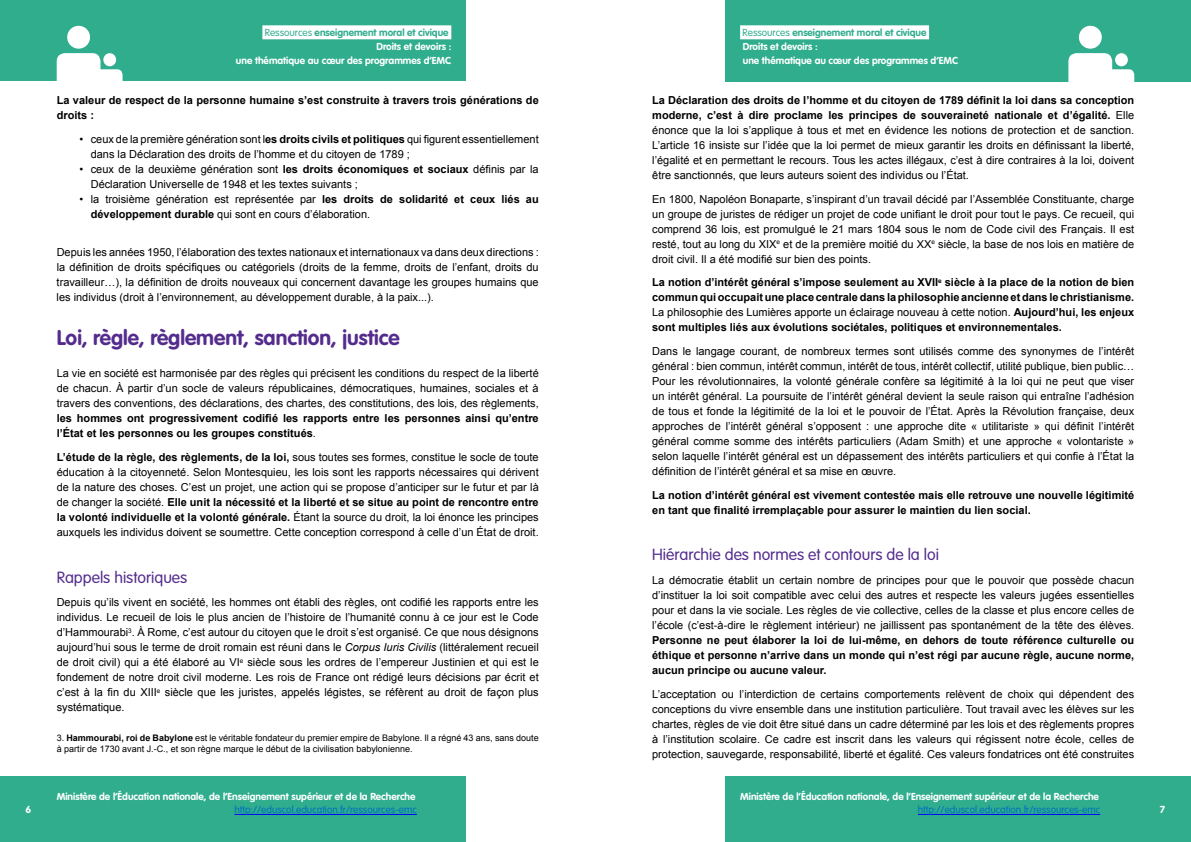
<style>
.page{position:relative;width:1191px;height:842px;background:#fff}
.page>*{position:absolute;margin:0;border:0;box-sizing:border-box;transform-origin:0 0}
.t1{font:700 21px "VAG Rounded Std";color:#542c8d}
.t2{font:300 16px "VAG Rounded Std";color:#542c8d}
.t3{font:11px/15px "Arial";color:#000;text-align:justify}
.t4{font:700 11px/15px "Arial";color:#000}
.t5{font:700 10px/14px "VAG Rounded Std";color:#fff;text-align:right}
.t6{font:300 10px "VAG Rounded Std";color:#0070c0}
.t7{font:9px/11px "Arial";color:#000}
.s1{font-weight:300;color:#2fad8d}
.s2{color:#2fad8d}
.s3{font-weight:700}
.s4{font-weight:400}
.s5{font-style:italic}
</style>
<div class="page">
<div style="left:0;top:0;width:465px;height:81px;background:#2fad8d"></div>
<div style="left:103px;top:53px;width:13px;height:13px;background:#fff;border-radius:50%"></div>
<div style="left:57px;top:53px;width:43px;height:58px;background:#fff;border-radius:8px"></div>
<div style="left:89px;top:69px;width:34px;height:42px;background:#fff;border-radius:5px"></div>
<div style="left:67px;top:26px;width:23px;height:23px;background:#fff;border-radius:50%"></div>
<div style="left:262px;top:25px;width:189px;height:14px;background:#fff"></div>
<div style="left:726px;top:0;width:465px;height:81px;background:#2fad8d"></div>
<div style="left:1115px;top:53px;width:12px;height:13px;background:#fff;border-radius:50%"></div>
<div style="left:1068px;top:53px;width:44px;height:58px;background:#fff;border-radius:8px"></div>
<div style="left:1101px;top:69px;width:33px;height:42px;background:#fff;border-radius:5px"></div>
<div style="left:1079px;top:26px;width:22px;height:23px;background:#fff;border-radius:50%"></div>
<div style="left:740px;top:25px;width:189px;height:14px;background:#fff"></div>
<div style="left:0;top:776px;width:465px;height:66px;background:#2fad8d"></div>
<hr style="left:234px;top:814px;width:183px;height:1px;background:#00f">
<div style="left:726px;top:776px;width:465px;height:66px;background:#2fad8d"></div>
<hr style="left:918px;top:814px;width:182px;height:1px;background:#00f">
<p class="t5" style="left:236px;top:26px;width:217px"><span class="s1">Ressources</span> <span class="s2">enseignement moral et civique</span>.<br>Droits et devoirs :<br>une thématique au cœur des programmes d’EMC</p>
<p class="t5" style="left:742px;top:26px;width:217px;text-align:left"><span class="s1">Ressources</span> <span class="s2">enseignement moral et civique<br></span>Droits et devoirs :<br>une thématique au cœur des programmes d’EMC</p>
<p class="t4" style="left:57px;top:93px;width:483px">La valeur de respect de la personne humaine s’est construite à travers trois générations de droits :</p>
<p class="t3" style="left:91px;top:132px;width:449px;text-indent:-11px">• ceux de la première génération sont l<span class="s3">es droits civils et politiques</span> qui figurent essentiellement dans la Déclaration des droits de l’homme et du citoyen de 1789 ;</p>
<p class="t3" style="left:91px;top:162px;width:449px;text-indent:-11px">• ceux de la deuxième génération sont <span class="s3">les droits économiques et sociaux</span> définis par la<br>Déclaration Universelle de 1948 et les textes suivants ;</p>
<p class="t3" style="left:91px;top:192px;width:449px;text-indent:-11px">• la troisième génération est représentée par <span class="s3">les droits de solidarité et ceux liés au développement durable</span> qui sont en cours d’élaboration.</p>
<p class="t3" style="left:57px;top:245px;width:483px">Depuis les années 1950, l’élaboration des textes nationaux et internationaux va dans deux directions : la définition de droits spécifiques ou catégoriels (droits de la femme, droits de l’enfant, droits du travailleur…), la définition de droits nouveaux qui concernent davantage les groupes humains que les individus (droit à l’environnement, au développement durable, à la paix...).</p>
<h1 class="t1" style="left:57px;top:325px;width:344px">Loi, règle, règlement, sanction, justice</h1>
<p class="t3" style="left:57px;top:366px;width:483px">La vie en société est harmonisée par des règles qui précisent les conditions du respect de la liberté de chacun. À partir d’un socle de valeurs républicaines, démocratiques, humaines, sociales et à travers des conventions, des déclarations, des chartes, des constitutions, des lois, des règlements,</p>
<p class="t4" style="left:57px;top:411px;width:483px">les hommes ont progressivement codifié les rapports entre les personnes ainsi qu’entre l’État et les personnes ou les groupes constitués<span class="s4">.</span></p>
<p class="t3" style="left:57px;top:449px;width:483px"><span class="s3">L’étude de la règle, des règlements, de la loi,</span> sous toutes ses formes, constitue le socle de toute éducation à la citoyenneté. Selon Montesquieu, les lois sont les rapports nécessaires qui dérivent de la nature des choses. C’est un projet, une action qui se propose d’anticiper sur le futur et par là de changer la société. <span class="s3">Elle unit la nécessité et la liberté et se situe au point de rencontre entre la volonté individuelle et la volonté générale.</span> Étant la source du droit, la loi énonce les principes auxquels les individus doivent se soumettre. Cette conception correspond à celle d’un État de droit.</p>
<h2 class="t2" style="left:57px;top:568px;width:132px">Rappels historiques</h2>
<p class="t3" style="left:57px;top:595px;width:483px">Depuis qu’ils vivent en société, les hommes ont établi des règles, ont codifié les rapports entre les individus. Le recueil de lois le plus ancien de l’histoire de l’humanité connu à ce jour est le Code d’Hammourabi<sup>3</sup>. À Rome, c’est autour du citoyen que le droit s’est organisé. Ce que nous désignons aujourd’hui sous le terme de droit romain est réuni dans le <span class="s5">Corpus Iuris Civilis</span> (littéralement recueil de droit civil) qui a été élaboré au VI<sup>e</sup> siècle sous les ordres de l’empereur Justinien et qui est le fondement de notre droit civil moderne. Les rois de France ont rédigé leurs décisions par écrit et c’est à la fin du XIII<sup>e</sup> siècle que les juristes, appelés légistes, se réfèrent au droit de façon plus systématique.</p>
<p class="t7" style="left:57px;top:732px;width:483px">3. <span class="s3">Hammourabi, roi de Babylone</span> est le véritable fondateur du premier empire de Babylone. Il a régné 43 ans, sans doute à partir de 1730 avant J.-C., et son règne marque le début de la civilisation babylonienne.</p>
<p class="t3" style="left:652px;top:93px;width:483px"><span class="s3">La Déclaration des droits de l’homme et du citoyen de 1789 définit la loi dans sa conception moderne, c’est à dire proclame les principes de souveraineté nationale et d’égalité.</span> Elle énonce que la loi s’applique à tous et met en évidence les notions de protection et de sanction.<br>L’article 16 insiste sur l’idée que la loi permet de mieux garantir les droits en définissant la liberté, l’égalité et en permettant le recours. Tous les actes illégaux, c’est à dire contraires à la loi, doivent être sanctionnés, que leurs auteurs soient des individus ou l’État.</p>
<p class="t3" style="left:652px;top:192px;width:483px">En 1800, Napoléon Bonaparte, s’inspirant d’un travail décidé par l’Assemblée Constituante, charge un groupe de juristes de rédiger un projet de code unifiant le droit pour tout le pays. Ce recueil, qui comprend 36 lois, est promulgué le 21 mars 1804 sous le nom de Code civil des Français. Il est resté, tout au long du XIX<sup>e</sup> et de la première moitié du XX<sup>e</sup> siècle, la base de nos lois en matière de droit civil. Il a été modifié sur bien des points.</p>
<p class="t4" style="left:652px;top:275px;width:483px;text-align:justify">La notion d’intérêt général s’impose seulement au XVII<sup>e</sup> siècle à la place de la notion de bien commun qui occupait une place centrale dans la philosophie ancienne et dans le christianisme.<br><span class="s4">La philosophie des Lumières apporte un éclairage nouveau à cette notion.</span> Aujourd’hui, les enjeux sont multiples liés aux évolutions sociétales, politiques et environnementales.</p>
<p class="t3" style="left:652px;top:344px;width:483px">Dans le langage courant, de nombreux termes sont utilisés comme des synonymes de l’intérêt général : bien commun, intérêt commun, intérêt de tous, intérêt collectif, utilité publique, bien public… Pour les révolutionnaires, la volonté générale confère sa légitimité à la loi qui ne peut que viser un intérêt général. La poursuite de l’intérêt général devient la seule raison qui entraîne l’adhésion de tous et fonde la légitimité de la loi et le pouvoir de l’État. Après la Révolution française, deux approches de l’intérêt général s’opposent : une approche dite « utilitariste » qui définit l’intérêt général comme somme des intérêts particuliers (Adam Smith) et une approche « volontariste » selon laquelle l’intérêt général est un dépassement des intérêts particuliers et qui confie à l’État la définition de l’intérêt général et sa mise en œuvre.</p>
<p class="t4" style="left:652px;top:487px;width:483px">La notion d’intérêt général est vivement contestée mais elle retrouve une nouvelle légitimité en tant que finalité irremplaçable pour assurer le maintien du lien social.</p>
<h2 class="t2" style="left:652px;top:546px;width:288px">Hiérarchie des normes et contours de la loi</h2>
<p class="t3" style="left:652px;top:573px;width:483px">La démocratie établit un certain nombre de principes pour que le pouvoir que possède chacun d’instituer la loi soit compatible avec celui des autres et respecte les valeurs jugées essentielles pour et dans la vie sociale. Les règles de vie collective, celles de la classe et plus encore celles de l’école (c’est-à-dire le règlement intérieur) ne jaillissent pas spontanément de la tête des élèves.</p>
<p class="t4" style="left:652px;top:633px;width:483px;text-align:justify">Personne ne peut élaborer la loi de lui-même, en dehors de toute référence culturelle ou éthique et personne n’arrive dans un monde qui n’est régi par aucune règle, aucune norme, aucun principe ou aucune valeur.</p>
<p class="t3" style="left:652px;top:686px;width:483px">L’acceptation ou l’interdiction de certains comportements relèvent de choix qui dépendent des conceptions du vivre ensemble dans une institution particulière. Tout travail avec les élèves sur les chartes, règles de vie doit être situé dans un cadre déterminé par les lois et des règlements propres à l’institution scolaire. Ce cadre est inscrit dans les valeurs qui régissent notre école, celles de protection, sauvegarde, responsabilité, liberté et égalité. Ces valeurs fondatrices ont été construites</p>
<p class="t5" style="left:57px;top:789px;width:360px">Ministère de l’Éducation nationale, de l’Enseignement supérieur et de la Recherche</p>
<p class="t6" style="left:234px;top:804px;width:184px">http://eduscol.education.fr/ressources-emc</p>
<p class="t5" style="left:740px;top:789px;width:360px">Ministère de l’Éducation nationale, de l’Enseignement supérieur et de la Recherche</p>
<p class="t5" style="left:25px;top:803px;width:7px">6</p>
<p class="t6" style="left:918px;top:804px;width:184px">http://eduscol.education.fr/ressources-emc</p>
<p class="t5" style="left:1160px;top:803px;width:7px">7</p>
</div>
